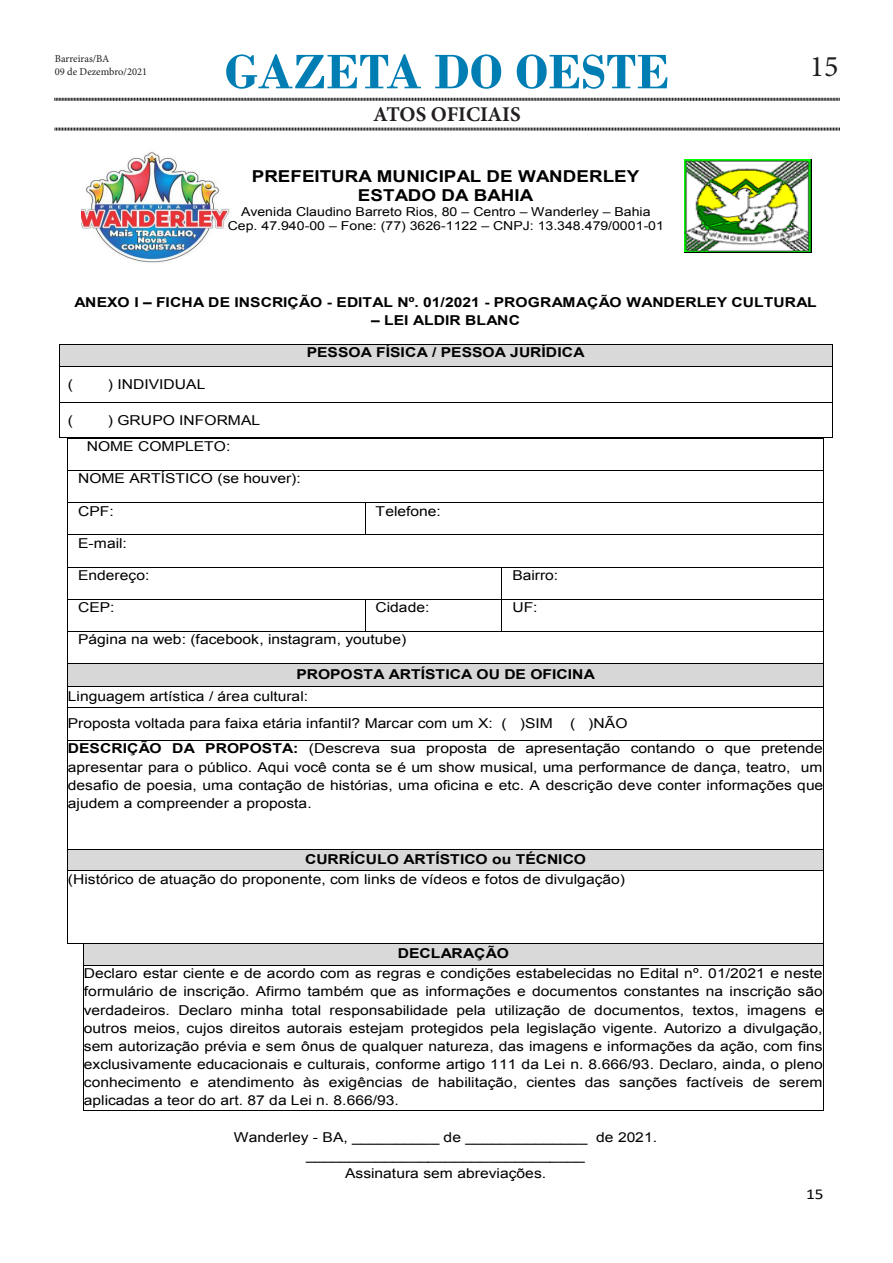
<style>
.page{position:relative;width:893px;height:1263px;background:#fff}
.page>*{position:absolute;margin:0;border:0;box-sizing:border-box;transform-origin:0 0}
.t1{font:700 51px "Bodoni";color:#007eb4}
.t2{font:30px "Minion Pro";color:#231f20}
.t3{font:700 21px "Minion Pro";letter-spacing:-.005em;color:#231f20}
.t4{font:700 16.35px/18.9px "Arial";color:#000;text-align:center;scale:1.15 1}
.t5{font:15.15px "Calibri";color:#000;scale:1.15 1}
.t6{font:13.65px/18.1px "Arial";color:#000;scale:1.15 1}
.t7{font:700 13.65px "Arial";color:#000;scale:1.15 1}
.t8{font:12.3px/14.2px "Arial";letter-spacing:.005em;color:#000;text-align:center;scale:1.15 1}
.t9{font:10.5px "Minion Pro";color:#231f20}
.s1{font-style:inherit}
.s2{font-weight:700}
</style>
<div class="page">
<svg style="left:54px;top:97px;width:786px;height:4px;background:#908e8e"></svg>
<svg style="left:54px;top:127px;width:786px;height:4px;background:#908e8e"></svg>
<img style="left:82px;top:152px;width:148px;height:111px">
<img style="left:684px;top:159px;width:127px;height:93px">
<div style="left:60px;top:344px;width:8px;height:19px;background:#d9d9d9"></div>
<div style="left:824px;top:344px;width:8px;height:19px;background:#d9d9d9"></div>
<hr style="left:60px;top:363px;width:772px;height:3px;background:#d9d9d9">
<div style="left:68px;top:345px;width:756px;height:18px;background:#d9d9d9"></div>
<hr style="left:60px;top:344px;width:772px;height:1px;background:#000">
<svg style="left:59px;top:344px;width:1px;height:23px"></svg>
<hr style="left:60px;top:366px;width:772px;height:1px;background:#000">
<svg style="left:832px;top:344px;width:1px;height:23px"></svg>
<hr style="left:59px;top:367px;width:1px;height:35px;background:#000">
<hr style="left:832px;top:367px;width:1px;height:35px;background:#000">
<hr style="left:60px;top:402px;width:772px;height:1px;background:#000">
<hr style="left:59px;top:402px;width:1px;height:35px;background:#000">
<hr style="left:60px;top:437px;width:772px;height:1px;background:#000">
<hr style="left:832px;top:402px;width:1px;height:35px;background:#000">
<hr style="left:68px;top:438px;width:756px;height:1px;background:#000">
<hr style="left:67px;top:439px;width:1px;height:31px;background:#000">
<hr style="left:824px;top:439px;width:1px;height:31px;background:#000">
<hr style="left:68px;top:470px;width:756px;height:1px;background:#000">
<hr style="left:67px;top:471px;width:1px;height:31px;background:#000">
<hr style="left:824px;top:471px;width:1px;height:31px;background:#000">
<hr style="left:68px;top:502px;width:297px;height:1px;background:#000">
<hr style="left:365px;top:502px;width:459px;height:1px;background:#000">
<hr style="left:67px;top:503px;width:1px;height:31px;background:#000">
<hr style="left:365px;top:503px;width:1px;height:31px;background:#000">
<hr style="left:824px;top:503px;width:1px;height:31px;background:#000">
<hr style="left:68px;top:534px;width:297px;height:1px;background:#000">
<hr style="left:365px;top:534px;width:459px;height:1px;background:#000">
<hr style="left:67px;top:535px;width:1px;height:32px;background:#000">
<hr style="left:824px;top:535px;width:1px;height:32px;background:#000">
<hr style="left:68px;top:567px;width:433px;height:1px;background:#000">
<hr style="left:502px;top:567px;width:322px;height:1px;background:#000">
<hr style="left:67px;top:567px;width:1px;height:32px;background:#000">
<hr style="left:501px;top:567px;width:1px;height:32px;background:#000">
<hr style="left:824px;top:567px;width:1px;height:32px;background:#000">
<hr style="left:68px;top:599px;width:297px;height:1px;background:#000">
<hr style="left:365px;top:599px;width:136px;height:1px;background:#000">
<hr style="left:502px;top:599px;width:322px;height:1px;background:#000">
<hr style="left:67px;top:599px;width:1px;height:32px;background:#000">
<hr style="left:365px;top:599px;width:1px;height:32px;background:#000">
<hr style="left:501px;top:599px;width:1px;height:32px;background:#000">
<hr style="left:824px;top:599px;width:1px;height:32px;background:#000">
<hr style="left:68px;top:631px;width:297px;height:1px;background:#000">
<hr style="left:365px;top:631px;width:136px;height:1px;background:#000">
<hr style="left:502px;top:631px;width:322px;height:1px;background:#000">
<hr style="left:67px;top:631px;width:1px;height:32px;background:#000">
<hr style="left:824px;top:631px;width:1px;height:32px;background:#000">
<hr style="left:68px;top:664px;width:756px;height:2px;background:#d7d7d7">
<hr style="left:68px;top:684px;width:756px;height:2px;background:#d7d7d7">
<div style="left:68px;top:666px;width:756px;height:18px;background:#d7d7d7"></div>
<hr style="left:68px;top:663px;width:756px;height:1px;background:#000">
<hr style="left:68px;top:664px;width:756px;height:1px;background:#000">
<hr style="left:68px;top:686px;width:756px;height:1px;background:#000">
<svg style="left:67px;top:663px;width:1px;height:45px"></svg>
<hr style="left:68px;top:707px;width:756px;height:1px;background:#000">
<hr style="left:67px;top:708px;width:1px;height:32px;background:#000">
<hr style="left:824px;top:708px;width:1px;height:32px;background:#000">
<hr style="left:68px;top:740px;width:756px;height:1px;background:#000">
<hr style="left:67px;top:741px;width:1px;height:108px;background:#000">
<hr style="left:824px;top:741px;width:1px;height:108px;background:#000">
<hr style="left:68px;top:850px;width:756px;height:1px;background:#d9d9d9">
<hr style="left:68px;top:869px;width:756px;height:1px;background:#d9d9d9">
<div style="left:68px;top:851px;width:756px;height:18px;background:#d9d9d9"></div>
<hr style="left:68px;top:849px;width:756px;height:1px;background:#000">
<svg style="left:67px;top:849px;width:1px;height:22px"></svg>
<hr style="left:68px;top:870px;width:756px;height:1px;background:#000">
<hr style="left:67px;top:871px;width:1px;height:72px;background:#000">
<hr style="left:824px;top:871px;width:1px;height:72px;background:#000">
<hr style="left:84px;top:944px;width:740px;height:1px;background:#d9d9d9">
<hr style="left:84px;top:963px;width:740px;height:2px;background:#d9d9d9">
<div style="left:84px;top:945px;width:740px;height:18px;background:#d9d9d9"></div>
<hr style="left:84px;top:943px;width:740px;height:1px;background:#000">
<svg style="left:67px;top:943px;width:17px;height:22px"></svg>
<hr style="left:84px;top:965px;width:740px;height:1px;background:#000">
<hr style="left:83px;top:965px;width:1px;height:145px;background:#000">
<hr style="left:84px;top:1110px;width:740px;height:1px;background:#000">
<hr style="left:824px;top:965px;width:1px;height:145px;background:#000">
<p class="t9" style="left:55px;top:52px;width:56px">Barreiras/BA</p>
<p class="t9" style="left:55px;top:64px;width:94px">09 de Dezembro/2021</p>
<p class="t1" style="left:225px;top:42px;width:446px">GAZETA DO OESTE</p>
<p class="t3" style="left:373px;top:99px;width:149px">ATOS OFICIAIS</p>
<p class="t4" style="left:252px;top:167px;width:338px">PREFEITURA MUNICIPAL DE WANDERLEY<br>ESTADO DA BAHIA</p>
<p class="t8" style="left:228px;top:204px;width:381px">Avenida Claudino Barreto Rios, 80 <span class="s1">–</span> Centro <span class="s1">–</span> Wanderley <span class="s1">–</span> Bahia<br>Cep. 47.940-00 <span class="s1">–</span> Fone: (77) 3626-1122 <span class="s1">–</span> CNPJ: 13.348.479/0001-01</p>
<p class="t2" style="left:810px;top:46px;width:30px">15</p>
<p class="t7" style="left:74px;top:293px;width:647px">ANEXO I <span class="s1">–</span> FICHA DE INSCRIÇÃO - EDITAL Nº. 01/2021 - PROGRAMAÇÃO WANDERLEY CULTURAL</p>
<p class="t7" style="left:371px;top:311px;width:131px"><span class="s1">–</span> LEI ALDIR BLANC</p>
<p class="t7" style="left:307px;top:343px;width:243px">PESSOA FÍSICA / PESSOA JURÍDICA</p>
<p class="t6" style="left:68px;top:375px;width:6px">(</p>
<p class="t6" style="left:108px;top:375px;width:86px">) INDIVIDUAL</p>
<p class="t6" style="left:68px;top:411px;width:6px">(</p>
<p class="t6" style="left:87px;top:407px;width:152px;line-height:26.5px;text-indent:21px">) GRUPO INFORMAL<br>NOME COMPLETO:</p>
<p class="t6" style="left:78px;top:470px;width:195px">NOME ARTÍSTICO (se houver):</p>
<p class="t6" style="left:78px;top:502px;width:32px">CPF:</p>
<p class="t6" style="left:376px;top:502px;width:58px">Telefone:</p>
<p class="t6" style="left:78px;top:534px;width:44px">E-mail:</p>
<p class="t6" style="left:78px;top:566px;width:64px">Endereço:</p>
<p class="t6" style="left:512px;top:566px;width:41px">Bairro:</p>
<p class="t6" style="left:78px;top:598px;width:33px">CEP:</p>
<p class="t6" style="left:376px;top:598px;width:48px">Cidade:</p>
<p class="t6" style="left:512px;top:598px;width:23px">UF:</p>
<p class="t6" style="left:78px;top:630px;width:287px">Página na web: (facebook, instagram, youtube)</p>
<p class="t6" style="left:68px;top:663px;width:460px;line-height:22px;text-indent:228px"><span class="s2">PROPOSTA ARTÍSTICA OU DE OFICINA<br></span>Linguagem artística / área cultural:</p>
<p class="t6" style="left:68px;top:714px;width:423px">Proposta voltada para faixa etária infantil? Marcar com um X: ( )SIM</p>
<p class="t6" style="left:68px;top:710px;width:658px;line-height:25.8px;text-indent:502px">( )NÃO<br><span class="s2">DESCRIÇÃO DA PROPOSTA:</span> (Descreva sua proposta de apresentação contando o que pretende</p>
<p class="t6" style="left:68px;top:758px;width:658px;text-align:justify">apresentar para o público. Aqui você conta se é um show musical, uma performance de dança, teatro, um desafio de poesia, uma contação de histórias, uma oficina e etc. A descrição deve conter informações que ajudem a compreender a proposta.</p>
<p class="t6" style="left:68px;top:849px;width:486px;line-height:20.1px;text-indent:237px"><span class="s2">CURRÍCULO ARTÍSTICO ou TÉCNICO </span>(Histórico de atuação do proponente, com links de vídeos e fotos de divulgação)</p>
<p class="t6" style="left:84px;top:943px;width:644px;line-height:20.1px;text-align:center"><span class="s2">DECLARAÇÃO<br></span>Declaro estar ciente e de acordo com as regras e condições estabelecidas no Edital nº. 01/2021 e neste</p>
<p class="t6" style="left:84px;top:982px;width:645px;text-align:justify">formulário de inscrição. Afirmo também que as informações e documentos constantes na inscrição são verdadeiros. Declaro minha total responsabilidade pela utilização de documentos, textos, imagens e outros meios, cujos direitos autorais estejam protegidos pela legislação vigente. Autorizo a divulgação, sem autorização prévia e sem ônus de qualquer natureza, das imagens e informações da ação, com fins exclusivamente educacionais e culturais, conforme artigo 111 da Lei n. 8.666/93. Declaro, ainda, o pleno conhecimento e atendimento às exigências de habilitação, cientes das sanções factíveis de serem aplicadas a teor do art. 87 da Lei n. 8.666/93.</p>
<p class="t6" style="left:234px;top:1128px;width:370px;text-align:center">Wanderley - BA, __________ de ______________ de 2021. ________________________________<br>Assinatura sem abreviações.</p>
<p class="t5" style="left:806px;top:1183px;width:17px">15</p>
</div>
